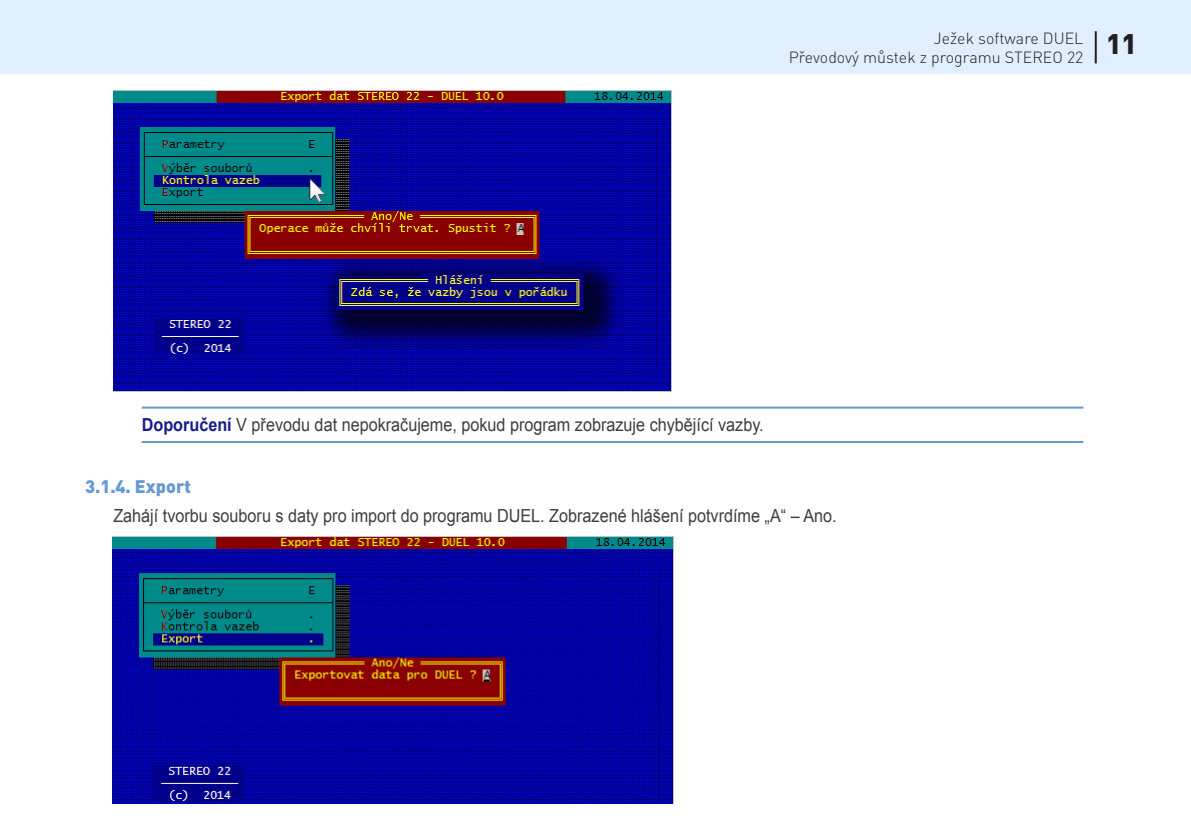
<style>
.page{position:relative;width:1191px;height:840px;background:#fff}
.page>*{position:absolute;margin:0;border:0;box-sizing:border-box;transform-origin:0 0}
.t1{font:900 28px "DINCE";color:#231f20}
.Normal_-_upozornění{font:18px "Arial";color:#3e3e3f;scale:.9 1}
.Nadpis_2{font:900 18px "DINCE";color:#6599d1}
.t2{font:300 16px "DINCE";color:#231f20}
.s1{font-weight:700;color:#1a1a8d}
</style>
<div class="page">
<hr style="left:142px;top:406px;width:941px;height:2px;background:#6599d1">
<hr style="left:142px;top:440px;width:941px;height:2px;background:#6599d1">
<img style="left:113px;top:91px;width:558px;height:300px">
<div style="left:0;top:0;width:1191px;height:74px;background:#dfefff"></div>
<hr style="left:1094px;top:31px;width:2px;height:32px;background:#231f20">
<img style="left:112px;top:536px;width:561px;height:266px">
<p class="t2" style="left:933px;top:28px;width:151px">Ježek software DUEL</p>
<p class="t2" style="left:789px;top:47px;width:296px">Převodový můstek z programu STEREO 22</p>
<p class="t1" style="left:1106px;top:25px;width:33px">11</p>
<p class="Normal_-_upozornění" style="left:142px;top:412px;width:692px"><span class="s1">Doporučení</span> V převodu dat nepokračujeme, pokud program zobrazuje chybějící vazby.</p>
<p class="Nadpis_2" style="left:85px;top:474px;width:108px">3.1.4. Export</p>
<p class="Normal_-_upozornění" style="left:113px;top:502px;width:805px">Zahájí tvorbu souboru s daty pro import do programu DUEL. Zobrazené hlášení potvrdíme „A“ – Ano.</p>
</div>
